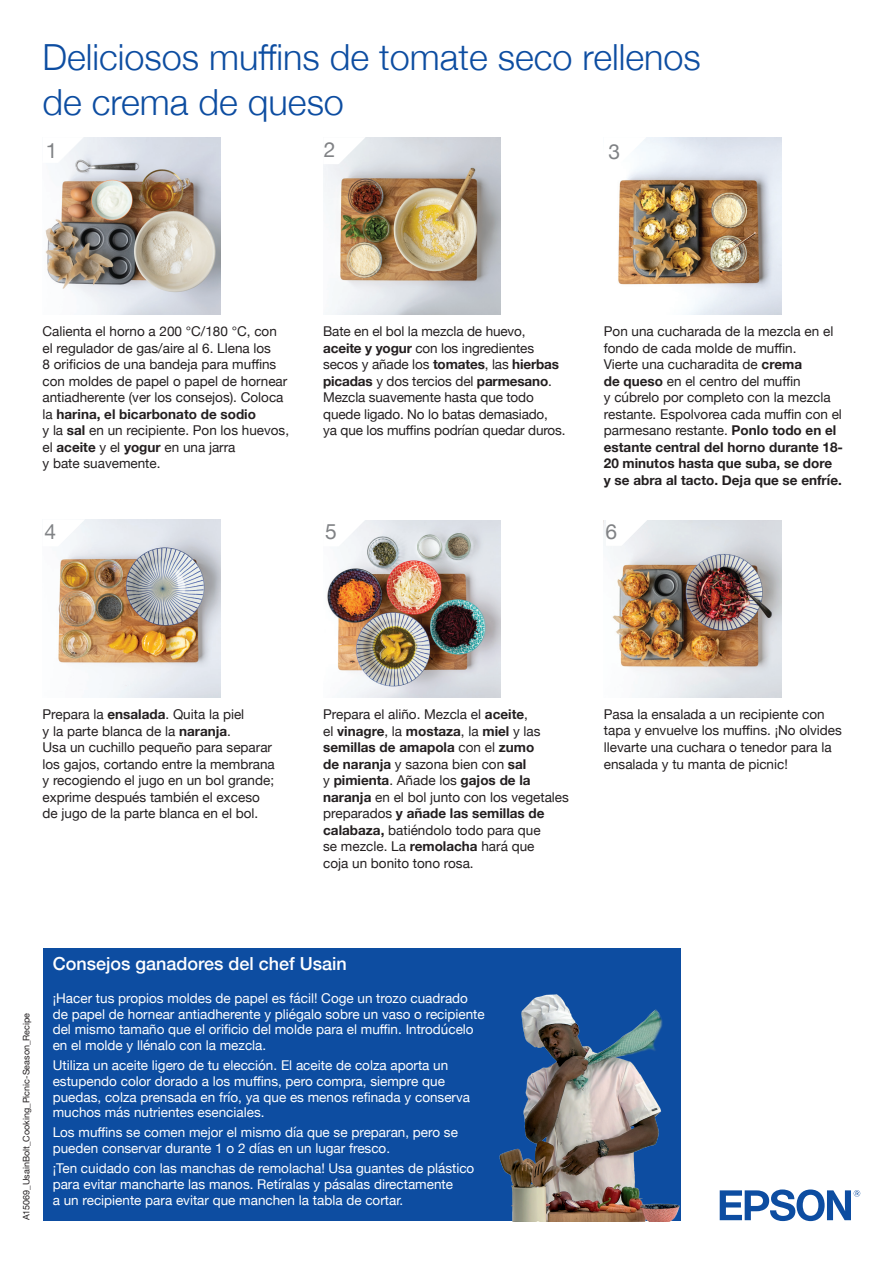
<style>
.page{position:relative;width:893px;height:1263px;background:#fff}
.page>*{position:absolute;margin:0;border:0;box-sizing:border-box;transform-origin:0 0}
.t1{font:300 36px/45px "Helvetica Neue";color:#0d4da1}
.t2{font:21px "Helvetica Neue";color:#808285}
.t3{font:500 18px "Helvetica Neue";color:#fff}
.t4{font:13.5px/16.5px "Helvetica Neue";color:#231f20}
.t5{font:13.5px/15.8px "Helvetica Neue";color:#fff}
.t6{font:9px "Helvetica Neue";color:#231f20}
.s1{font-weight:700}
</style>
<div class="page">
<svg style="left:720px;top:1189px;width:140px;height:32px"></svg>
<img style="left:45px;top:137px;width:175px;height:178px">
<svg style="left:45px;top:137px;width:39px;height:26px"></svg>
<img style="left:323px;top:137px;width:178px;height:178px">
<svg style="left:323px;top:137px;width:43px;height:27px"></svg>
<img style="left:618px;top:137px;width:163px;height:178px">
<svg style="left:618px;top:137px;width:28px;height:27px"></svg>
<img style="left:58px;top:520px;width:162px;height:177px">
<svg style="left:58px;top:520px;width:27px;height:26px"></svg>
<img style="left:327px;top:520px;width:174px;height:178px">
<svg style="left:327px;top:520px;width:39px;height:26px"></svg>
<img style="left:608px;top:520px;width:173px;height:178px">
<svg style="left:603px;top:520px;width:45px;height:26px"></svg>
<div style="left:43px;top:948px;width:637px;height:273px;background:#0d4da1"></div>
<img style="left:499px;top:985px;width:182px;height:236px">
<p class="t1" style="left:43px;top:32px;width:660px">Deliciosos muffins de tomate seco rellenos de crema de queso</p>
<p class="t2" style="left:46px;top:135px;width:13px">1</p>
<p class="t2" style="left:324px;top:135px;width:13px">2</p>
<p class="t2" style="left:609px;top:136px;width:13px">3</p>
<p class="t4" style="left:43px;top:324px;width:248px">Calienta el horno a 200 °C/180 °C, con el regulador de gas/aire al 6. Llena los<br>8 orificios de una bandeja para muffins con moldes de papel o papel de hornear antiadherente (ver los consejos). Coloca la <span class="s1">harina, el bicarbonato de sodio<br></span>y la <span class="s1">sal</span> en un recipiente. Pon los huevos, el <span class="s1">aceite</span> y el <span class="s1">yogur</span> en una jarra<br>y bate suavemente.</p>
<p class="t4" style="left:323px;top:324px;width:244px">Bate en el bol la mezcla de huevo, <span class="s1">aceite y yogur</span> con los ingredientes secos y añade los <span class="s1">tomates</span>, las <span class="s1">hierbas picadas</span> y dos tercios del <span class="s1">parmesano</span>.<br>Mezcla suavemente hasta que todo quede ligado. No lo batas demasiado,<br>ya que los muffins podrían quedar duros.</p>
<p class="t4" style="left:604px;top:324px;width:241px">Pon una cucharada de la mezcla en el fondo de cada molde de muffin.<br>Vierte una cucharadita de <span class="s1">crema<br>de queso</span> en el centro del muffin<br>y cúbrelo por completo con la mezcla restante. Espolvorea cada muffin con el parmesano restante. <span class="s1">Ponlo todo en el estante central del horno durante 18- 20 minutos hasta que suba, se dore<br>y se abra al tacto. Deja que se enfríe.</span></p>
<p class="t2" style="left:44px;top:516px;width:13px">4</p>
<p class="t2" style="left:325px;top:516px;width:13px">5</p>
<p class="t2" style="left:606px;top:516px;width:13px">6</p>
<p class="t4" style="left:43px;top:707px;width:234px">Prepara la <span class="s1">ensalada</span>. Quita la piel<br>y la parte blanca de la <span class="s1">naranja</span>.<br>Usa un cuchillo pequeño para separar los gajos, cortando entre la membrana y recogiendo el jugo en un bol grande; exprime después también el exceso de jugo de la parte blanca en el bol.</p>
<p class="t4" style="left:323px;top:707px;width:247px">Prepara el aliño. Mezcla el <span class="s1">aceite</span>,<br>el <span class="s1">vinagre</span>, la <span class="s1">mostaza</span>, la <span class="s1">miel</span> y las <span class="s1">semillas de amapola</span> con el <span class="s1">zumo<br>de naranja</span> y sazona bien con <span class="s1">sal<br></span>y <span class="s1">pimienta</span>. Añade los <span class="s1">gajos de la naranja</span> en el bol junto con los vegetales preparados <span class="s1">y añade las semillas de calabaza,</span> batiéndolo todo para que<br>se mezcle. La <span class="s1">remolacha</span> hará que<br>coja un bonito tono rosa.</p>
<p class="t4" style="left:604px;top:707px;width:240px">Pasa la ensalada a un recipiente con tapa y envuelve los muffins. ¡No olvides llevarte una cuchara o tenedor para la ensalada y tu manta de picnic!</p>
<p class="t6" style="left:20px;top:1220px;width:209px;rotate:-90deg">A15069_UsainBolt_Cooking_Picnic-Season_Recipe</p>
<p class="t3" style="left:53px;top:949px;width:296px">Consejos ganadores del chef Usain</p>
<p class="t5" style="left:53px;top:991px;width:433px">¡Hacer tus propios moldes de papel es fácil! Coge un trozo cuadrado de papel de hornear antiadherente y pliégalo sobre un vaso o recipiente del mismo tamaño que el orificio del molde para el muffin. Introdúcelo en el molde y llénalo con la mezcla.</p>
<p class="t5" style="left:53px;top:1058px;width:419px">Utiliza un aceite ligero de tu elección. El aceite de colza aporta un estupendo color dorado a los muffins, pero compra, siempre que puedas, colza prensada en frío, ya que es menos refinada y conserva muchos más nutrientes esenciales.</p>
<p class="t5" style="left:53px;top:1125px;width:407px">Los muffins se comen mejor el mismo día que se preparan, pero se pueden conservar durante 1 o 2 días en un lugar fresco.</p>
<p class="t5" style="left:53px;top:1161px;width:423px">¡Ten cuidado con las manchas de remolacha! Usa guantes de plástico para evitar mancharte las manos. Retíralas y pásalas directamente<br>a un recipiente para evitar que manchen la tabla de cortar.</p>
</div>
